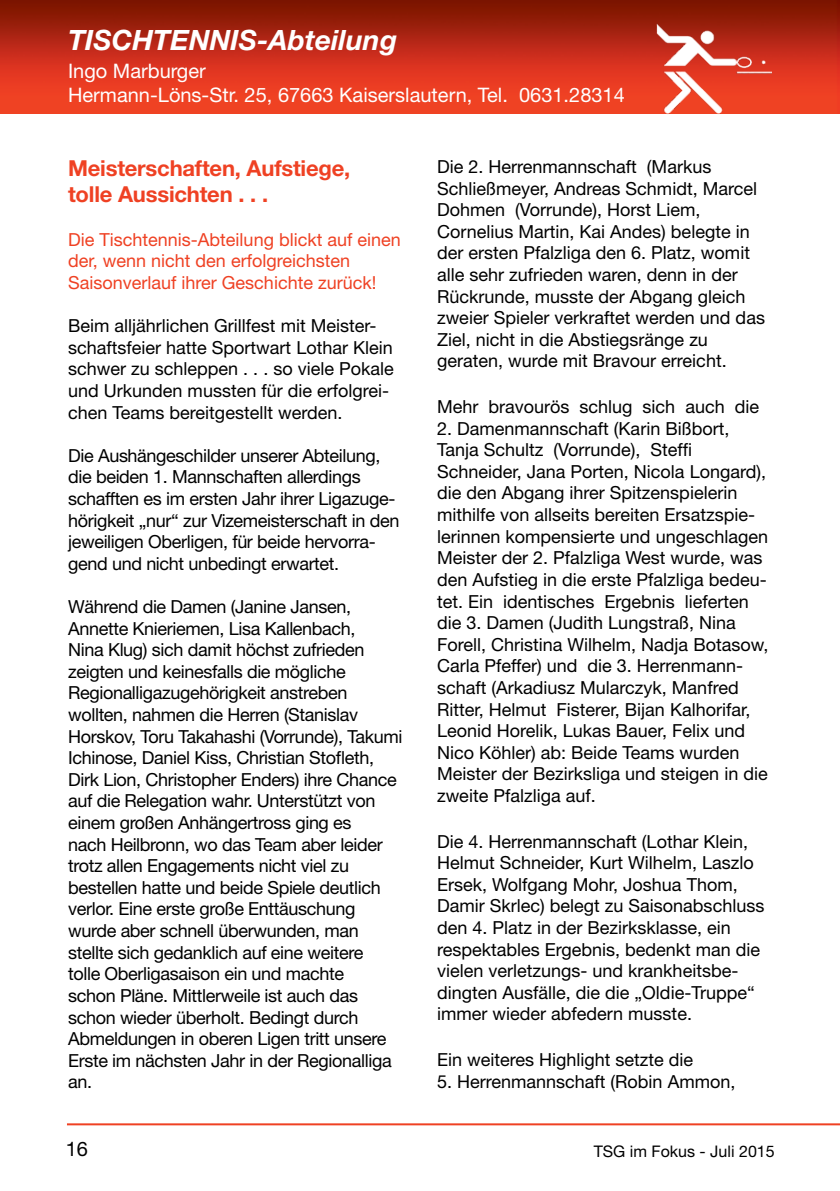
<style>
.page{position:relative;width:840px;height:1191px;background:#fff}
.page>*{position:absolute;margin:0;border:0;box-sizing:border-box;transform-origin:0 0}
.t1{font:italic 700 28px "Helvetica Neue";color:#fff}
.t2{font:700 22px/26.4px "Helvetica Neue";letter-spacing:-.01em;color:#ef4123}
.t3{font:20px/24px "Helvetica Neue";color:#fff}
.t4{font:20px "Helvetica Neue";color:#000}
.t5{font:18px/21.6px "Helvetica Neue";color:#000}
.t6{font:18px/21.6px "Helvetica Neue";letter-spacing:-.02em;color:#000}
.t7{font:18px/21.6px "Helvetica Neue";color:#ef4123}
.t8{font:16px "Helvetica Neue";color:#000}
</style>
<div class="page">
<img style="left:0;top:0;width:839px;height:113px">
<hr style="left:67px;top:1123px;width:772px;height:2px;background:#ef4123">
<img style="left:655px;top:11px;width:116px;height:103px">
<h1 class="t1" style="left:68px;top:23px;width:330px">TIS CHTENNIS -Abteilung</h1>
<p class="t3" style="left:68px;top:59px;width:558px">Ingo Marburger<br>Hermann-Löns-Str. 25, 67663 Kaiserslautern, Tel. 0631.28314</p>
<p class="t2" style="left:68px;top:154px;width:283px">Meisterschaften, Aufstiege, tolle Aussichten . . .</p>
<p class="t7" style="left:68px;top:228px;width:334px">Die Tischtennis-Abteilung blickt auf einen der, wenn nicht den erfolgreichsten<br>Saisonverlauf ihrer Geschichte zurück!</p>
<p class="t5" style="left:68px;top:315px;width:327px">Beim alljährlichen Grillfest mit Meister&shy;schaftsfeier hatte Sportwart Lothar Klein schwer zu schleppen . . . so viele Pokale und Urkunden mussten für die erfolgrei&shy;chen Teams bereitgestellt werden.</p>
<p class="t6" style="left:68px;top:444px;width:332px">Die Aushängeschilder unserer Abteilung, die beiden 1. Mannschaften allerdings schafften es im ersten Jahr ihrer Ligazuge&shy;hörigkeit „nur“ zur Vizemeisterschaft in den jeweiligen Oberligen, für beide hervorra&shy;gend und nicht unbedingt erwartet.</p>
<p class="t6" style="left:68px;top:595px;width:335px">Während die Damen (Janine Jansen, Annette Knieriemen, Lisa Kallenbach,<br>Nina Klug) sich damit höchst zufrieden zeigten und keinesfalls die mögliche Regionalligazugehörigkeit anstreben wollten, nahmen die Herren (Stanislav Horskov, Toru Takahashi (Vorrunde), Takumi Ichinose, Daniel Kiss, Christian Stofleth, Dirk Lion, Christopher Enders) ihre Chance auf die Relegation wahr. Unterstützt von einem großen Anhängertross ging es<br>nach Heilbronn, wo das Team aber leider trotz allen Engagements nicht viel zu bestellen hatte und beide Spiele deutlich verlor. Eine erste große Enttäuschung wurde aber schnell überwunden, man stellte sich gedanklich auf eine weitere<br>tolle Oberligasaison ein und machte<br>schon Pläne. Mittlerweile ist auch das schon wieder überholt. Bedingt durch Abmeldungen in oberen Ligen tritt unsere Erste im nächsten Jahr in der Regionalliga an.</p>
<p class="t5" style="left:437px;top:155px;width:329px">Die 2. Herrenmannschaft (Markus Schließmeyer, Andreas Schmidt, Marcel Dohmen (Vorrunde), Horst Liem, Cornelius Martin, Kai Andes) belegte in der ersten Pfalzliga den 6. Platz, womit alle sehr zufrieden waren, denn in der Rückrunde, musste der Abgang gleich zweier Spieler verkraftet werden und das Ziel, nicht in die Abstiegsränge zu geraten, wurde mit Bravour erreicht.</p>
<p class="t5" style="left:437px;top:395px;width:323px">Mehr bravourös schlug sich auch die</p>
<p class="t5" style="left:437px;top:417px;width:333px">2. Damenmannschaft (Karin Bißbort, Tanja Schultz (Vorrunde), Steffi Schneider, Jana Porten, Nicola Longard), die den Abgang ihrer Spitzenspielerin mithilfe von allseits bereiten Ersatzspie&shy;lerinnen kompensierte und ungeschlagen Meister der 2. Pfalzliga West wurde, was den Aufstieg in die erste Pfalzliga bedeu&shy;tet. Ein identisches Ergebnis lieferten die 3. Damen (Judith Lungstraß, Nina Forell, Christina Wilhelm, Nadja Botasow, Carla Pfeffer) und die 3. Herrenmann&shy;schaft (Arkadiusz Mularczyk, Manfred Ritter, Helmut Fisterer, Bijan Kalhorifar, Leonid Horelik, Lukas Bauer, Felix und Nico Köhler) ab: Beide Teams wurden Meister der Bezirksliga und steigen in die zweite Pfalzliga auf.</p>
<p class="t5" style="left:437px;top:830px;width:329px">Die 4. Herrenmannschaft (Lothar Klein, Helmut Schneider, Kurt Wilhelm, Laszlo Ersek, Wolfgang Mohr, Joshua Thom, Damir Skrlec) belegt zu Saisonabschluss den 4. Platz in der Bezirksklasse, ein respektables Ergebnis, bedenkt man die vielen verletzungs- und krankheitsbe&shy;dingten Ausfälle, die die „Oldie-Truppe“ immer wieder abfedern musste.</p>
<p class="t5" style="left:437px;top:1048px;width:257px">Ein weiteres Highlight setzte die</p>
<p class="t5" style="left:437px;top:1070px;width:300px">5. Herrenmannschaft (Robin Ammon,</p>
<p class="t4" style="left:66px;top:1136px;width:24px">16</p>
<p class="t8" style="left:593px;top:1141px;width:182px">TSG im Fokus - Juli 2015</p>
</div>
